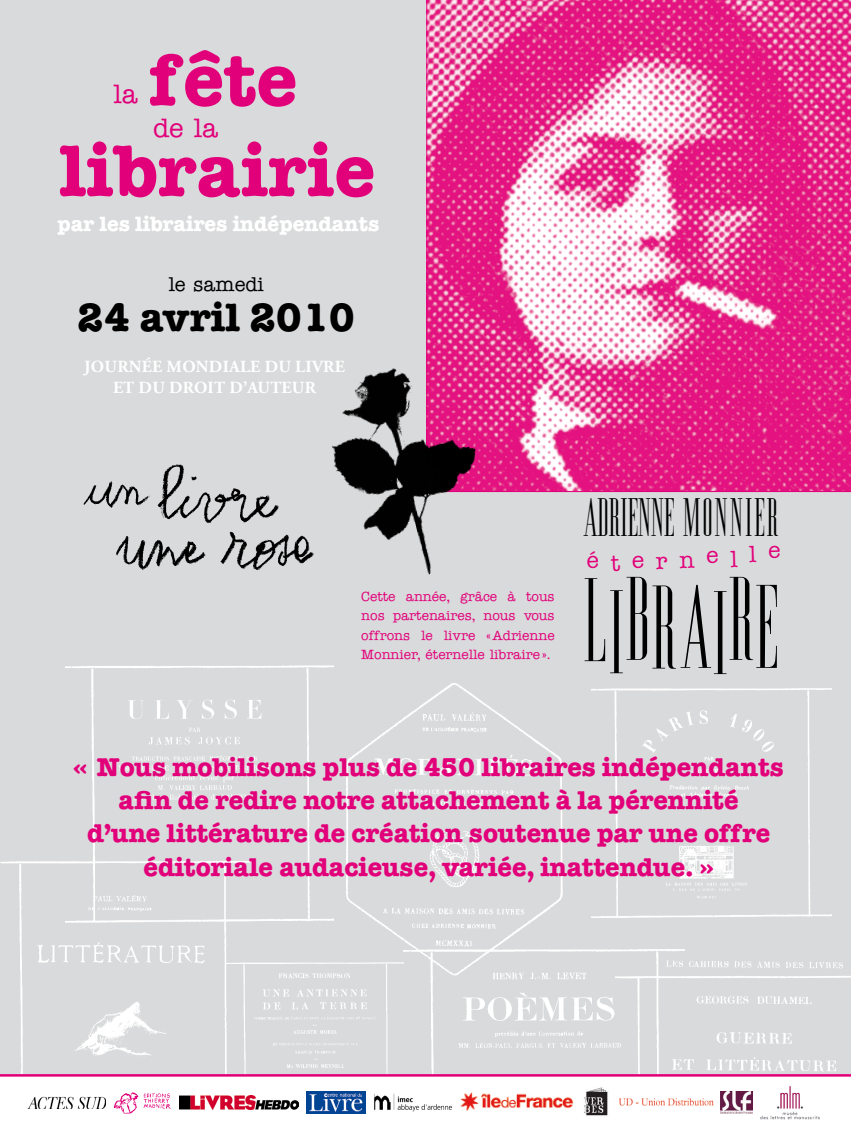
<style>
.page{position:relative;width:851px;height:1134px;background:#fff}
.page>*{position:absolute;margin:0;border:0;box-sizing:border-box;transform-origin:0 0}
.t1{font:106.95px "Edition";color:#000}
.t2{font:700 73.3px "American Typewriter";letter-spacing:.01em;color:#e2007a}
.t3{font:48.45px "Edition";letter-spacing:.01em;color:#000}
.t4{font:700 40px "American Typewriter";color:#000}
.t5{font:500 26.65px "American Typewriter";color:#e2007a}
.t6{font:700 26px/33.4px "American Typewriter";color:#e2007a;text-align:center}
.t7{font:23.35px "American Typewriter";color:#e2007a}
.t8{font:700 21px "American Typewriter";color:#fff}
.t9{font:500 20px "American Typewriter";color:#000}
.t10{font:700 17px/20.4px "Adobe Garamond Pro";letter-spacing:.015em;color:#fff;text-align:center}
.t11{font:500 13.5px/19.4px "American Typewriter";color:#e2007a;text-align:justify}
</style>
<div class="page">
<div style="left:0;top:0;width:850px;height:1074px;background:#d9dadb"></div>
<img style="left:83px;top:464px;width:215px;height:106px">
<img style="left:179px;top:1095px;width:120px;height:14px">
<img style="left:460px;top:1097px;width:113px;height:14px">
<img style="left:619px;top:1099px;width:94px;height:7px">
<img style="left:27px;top:1096px;width:79px;height:13px">
<img style="left:306px;top:1092px;width:59px;height:21px">
<img style="left:114px;top:1092px;width:57px;height:21px">
<img style="left:720px;top:1091px;width:32px;height:23px">
<img style="left:584px;top:1097px;width:24px;height:19px">
<img style="left:760px;top:1091px;width:59px;height:29px">
<img style="left:374px;top:1093px;width:78px;height:19px">
<svg style="left:426px;top:0;width:424px;height:492px;background:#e9529f"></svg>
<img style="left:298px;top:335px;width:345px;height:240px">
<img style="left:684px;top:961px;width:166px;height:130px">
<img style="left:333px;top:683px;width:230px;height:281px">
<img style="left:249px;top:960px;width:154px;height:114px">
<img style="left:0;top:861px;width:249px;height:213px">
<img style="left:404px;top:937px;width:280px;height:160px">
<img style="left:592px;top:688px;width:239px;height:230px">
<img style="left:65px;top:665px;width:268px;height:270px">
<hr style="left:0;top:1074px;width:850px;height:3px;background:#e2007a">
<h2 class="t2" style="left:149px;top:37px;width:150px">fête</h2>
<p class="t5" style="left:153px;top:113px;width:67px">de la</p>
<h2 class="t2" style="left:59px;top:128px;width:317px">librairie</h2>
<p class="t8" style="left:57px;top:212px;width:323px">par les libraires indépendants</p>
<p class="t5" style="left:113px;top:79px;width:26px">la</p>
<p class="t9" style="left:168px;top:273px;width:97px">le samedi</p>
<h3 class="t4" style="left:77px;top:293px;width:279px">24 avril 2010</h3>
<p class="t10" style="left:84px;top:357px;width:262px">JOURNÉE MONDIALE DU LIVRE<br>ET DU DROIT D’AUTEUR</p>
<p class="t11" style="left:361px;top:586px;width:195px">Cette année, grâce à tous nos partenaires, nous vous offrons le livre «Adrienne Monnier, éternelle libraire».</p>
<h3 class="t3" style="left:583px;top:490px;width:197px">ADRIENNEMONNIER</h3>
<p class="t7" style="left:585px;top:544px;width:196px;rotate:-2deg">éternelle</p>
<h1 class="t1" style="left:582px;top:568px;width:197px">LIBRAIRE</h1>
<p class="t6" style="left:73px;top:750px;width:711px">« Nous mobilisons plus de 450 libraires indépendants afin de redire notre attachement à la pérennité<br>d’une littérature de création soutenue par une offre éditoriale audacieuse, variée, inattendue. »</p>
</div>
